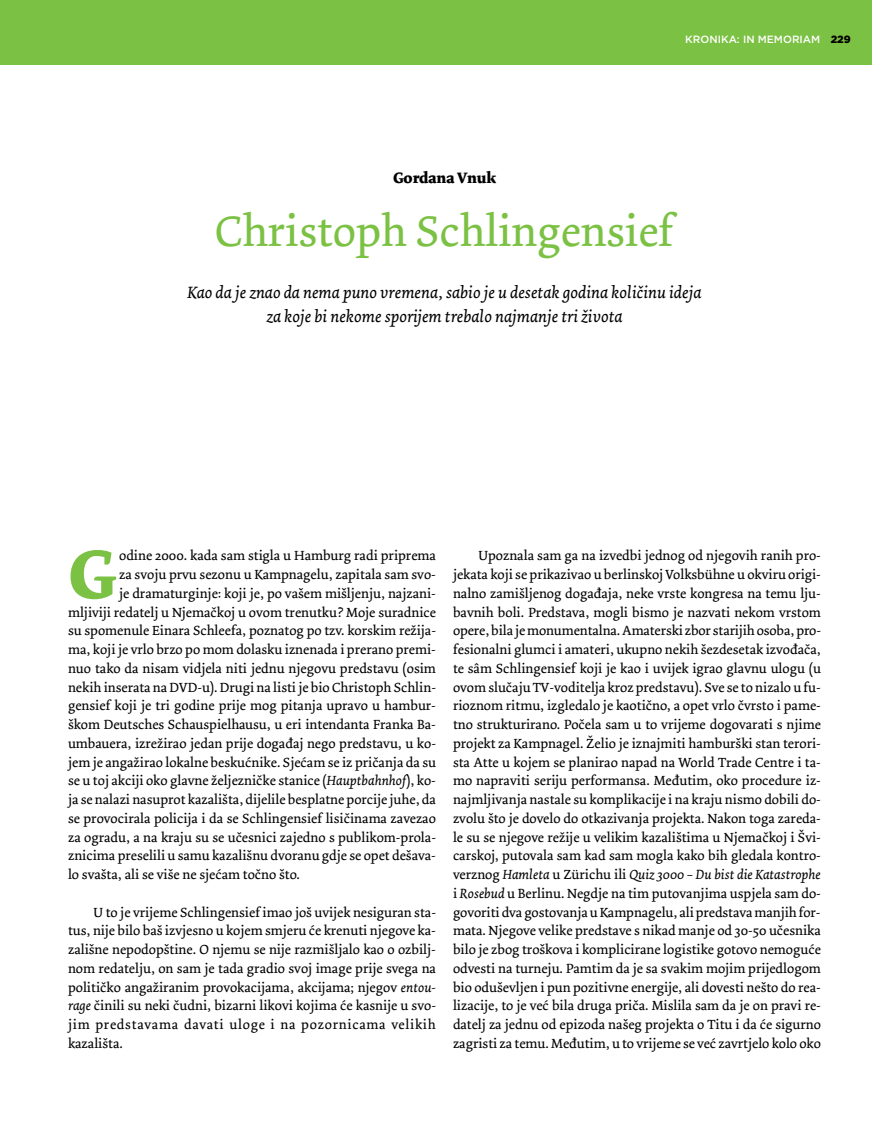
<style>
.page{position:relative;width:872px;height:1127px;background:#fff}
.page>*{position:absolute;margin:0;border:0;box-sizing:border-box;transform-origin:0 0}
.t1{font:700 70.95px "Dolly";color:#7bc143}
.t2{font:45px "Dolly";color:#7bc143}
.t3{font:italic 17.25px/24px "Dolly";color:#000;text-align:center}
.t4{font:700 15.75px "Dolly";color:#000}
.t5{font:13.95px/18.8px "Dolly";color:#000;text-align:justify}
.t6{font:500 10.5px "Gotham";color:#fff}
.s1{color:#000}
.s2{font-style:italic}
</style>
<div class="page">
<div style="left:0;top:0;width:872px;height:64px;background:#7bc143"></div>
<p class="t6" style="left:685px;top:33px;width:167px">KRONIKA: I N M EMORIAM <span class="s1">229</span></p>
<p class="t4" style="left:393px;top:168px;width:104px">Gordana Vnuk</p>
<h2 class="t2" style="left:215px;top:204px;width:460px">Christoph Schlingensief</h2>
<p class="t3" style="left:187px;top:280px;width:515px">Kao da je znao da nema puno vremena, sabio je u desetak godina količinu ideja za koje bi nekome sporijem trebalo najmanje tri života</p>
<h1 class="t1" style="left:68px;top:530px;width:49px">G</h1>
<p class="t5" style="left:119px;top:547px;width:318px">odine 2000. kada sam stigla u Hamburg radi priprema</p>
<p class="t5" style="left:119px;top:565px;width:318px">za svoju prvu sezonu u Kampnagelu, zapitala sam svo-</p>
<p class="t5" style="left:119px;top:584px;width:318px">je dramaturginje: koji je, po vašem mišljenju, najzani-</p>
<p class="t5" style="left:68px;top:603px;width:369px">mljiviji redatelj u Njemačkoj u ovom trenutku? Moje suradnice</p>
<p class="t5" style="left:68px;top:622px;width:369px">su spomenule Einara Schleefa, poznatog po tzv. korskim režija-</p>
<p class="t5" style="left:68px;top:640px;width:369px">ma, koji je vrlo brzo po mom dolasku iznenada i prerano premi-</p>
<p class="t5" style="left:68px;top:659px;width:369px">nuo tako da nisam vidjela niti jednu njegovu predstavu (osim</p>
<p class="t5" style="left:68px;top:678px;width:369px">nekih inserata na DVD-u). Drugi na listi je bio Christoph Schlin-</p>
<p class="t5" style="left:68px;top:697px;width:369px">gensief koji je tri godine prije mog pitanja upravo u hambur-</p>
<p class="t5" style="left:68px;top:715px;width:369px">škom Deutsches Schauspielhausu, u eri intendanta Franka Ba-</p>
<p class="t5" style="left:68px;top:734px;width:369px">umbauera, izrežirao jedan prije događaj nego predstavu, u ko-</p>
<p class="t5" style="left:68px;top:753px;width:369px">jem je angažirao lokalne beskućnike. Sjećam se iz pričanja da su</p>
<p class="t5" style="left:68px;top:772px;width:369px">se u toj akciji oko glavne željezničke stanice (<span class="s2">Hauptbahnhof</span>), ko-</p>
<p class="t5" style="left:68px;top:790px;width:369px">ja se nalazi nasuprot kazališta, dijelile besplatne porcije juhe, da</p>
<p class="t5" style="left:68px;top:809px;width:369px">se provocirala policija i da se Schlingensief lisičinama zavezao</p>
<p class="t5" style="left:68px;top:828px;width:369px">za ogradu, a na kraju su se učesnici zajedno s publikom-prola-</p>
<p class="t5" style="left:68px;top:847px;width:369px">znicima preselili u samu kazališnu dvoranu gdje se opet dešava-</p>
<p class="t5" style="left:68px;top:865px;width:233px">lo svašta, ali se više ne sjećam točno što.</p>
<p class="t5" style="left:68px;top:903px;width:369px;text-indent:26px">U to je vrijeme Schlingensief imao još uvijek nesiguran sta&shy;tus, nije bilo baš izvjesno u kojem smjeru će krenuti njegove ka&shy;zališne nepodopštine. O njemu se nije razmišljalo kao o ozbilj&shy;nom redatelju, on sam je tada gradio svoj image prije svega na političko angažiranim provokacijama, akcijama; njegov <span class="s2">entou&shy;rage</span> činili su neki čudni, bizarni likovi kojima će kasnije u svo&shy;jim predstavama davati uloge i na pozornicama velikih kazališta.</p>
<p class="t5" style="left:453px;top:547px;width:369px;text-indent:26px">Upoznala sam ga na izvedbi jednog od njegovih ranih pro&shy;jekata koji se prikazivao u berlinskoj Volksbühne u okviru origi&shy;nalno zamišljenog događaja, neke vrste kongresa na temu lju&shy;bavnih boli. Predstava, mogli bismo je nazvati nekom vrstom opere, bila je monumentalna. Amaterski zbor starijih osoba, pro&shy;fesionalni glumci i amateri, ukupno nekih šezdesetak izvođača, te sâm Schlingensief koji je kao i uvijek igrao glavnu ulogu (u ovom slučaju TV-voditelja kroz predstavu). Sve se to nizalo u fu&shy;rioznom ritmu, izgledalo je kaotično, a opet vrlo čvrsto i pame&shy;tno strukturirano. Počela sam u to vrijeme dogovarati s njime projekt za Kampnagel. Želio je iznajmiti hamburški stan terori&shy;sta Atte u kojem se planirao napad na World Trade Centre i ta&shy;mo napraviti seriju performansa. Međutim, oko procedure iz&shy;najmljivanja nastale su komplikacije i na kraju nismo dobili do&shy;zvolu što je dovelo do otkazivanja projekta. Nakon toga zareda&shy;le su se njegove režije u velikim kazalištima u Njemačkoj i Švi&shy;carskoj, putovala sam kad sam mogla kako bih gledala kontro&shy;verznog <span class="s2">Hamleta</span> u Zürichu ili <span class="s2">Quiz 3000 – Du bist die Katastrophe </span>i <span class="s2">Rosebud</span> u Berlinu. Negdje na tim putovanjima uspjela sam do&shy;govoriti dva gostovanja u Kampnagelu, ali predstava manjih for&shy;mata. Njegove velike predstave s nikad manje od 30-50 učesnika bilo je zbog troškova i komplicirane logistike gotovo nemoguće odvesti na turneju. Pamtim da je sa svakim mojim prijedlogom bio oduševljen i pun pozitivne energije, ali dovesti nešto do rea&shy;lizacije, to je već bila druga priča. Mislila sam da je on pravi re&shy;datelj za jednu od epizoda našeg projekta o Titu i da će sigurno zagristi za temu. Međutim, u to vrijeme se već zavrtjelo kolo oko</p>
</div>
